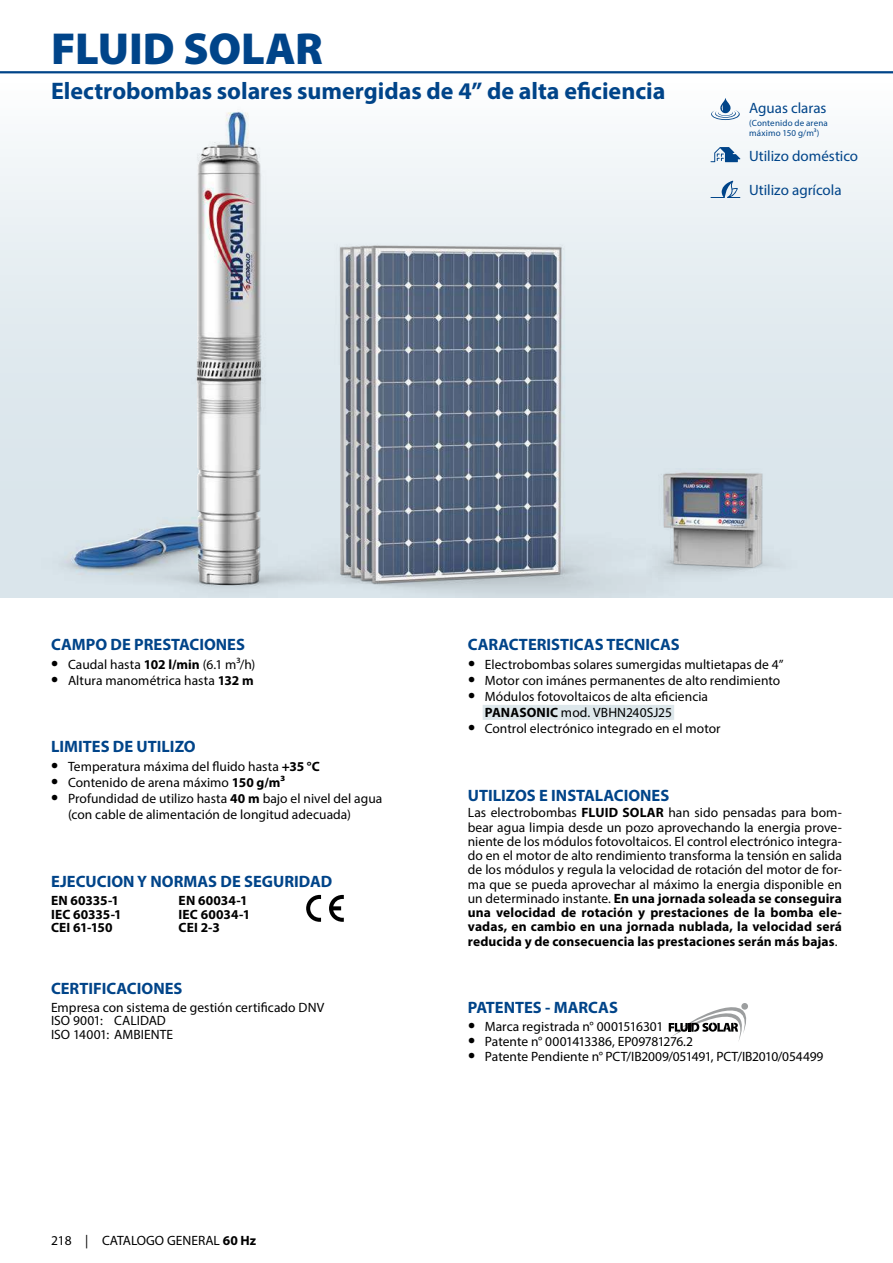
<style>
.page{position:relative;width:893px;height:1263px;background:#fff}
.page>*{position:absolute;margin:0;border:0;box-sizing:border-box;transform-origin:0 0}
.t1{font:900 45px "Myriad Pro";letter-spacing:-.005em;color:#004489}
.t2{font:700 24px "Myriad Pro";color:#004489}
.t3{font:700 16.5px "Myriad Pro";color:#004489}
.t4{font:15px "Myriad Pro";color:#004489}
.t5{font:13.5px/14.2px "Myriad Pro";letter-spacing:.005em;color:#000}
.t6{font:700 13.5px/13.5px "Myriad Pro";letter-spacing:.01em;color:#000}
.t7{font:9px/10.5px "Myriad Pro";letter-spacing:.015em;color:#004489}
.s1{font-weight:700;font-size:21px}
.s2{font-weight:700}
</style>
<div class="page">
<div style="left:0;top:72px;width:893px;height:525px;background:linear-gradient(to bottom,#f7fafb,#d2e0e7)"></div>
<hr style="left:0;top:71px;width:893px;height:2px;background:#004489">
<img style="left:375px;top:238px;width:316px;height:359px">
<img style="left:375px;top:246px;width:186px;height:337px">
<img style="left:629px;top:468px;width:173px;height:124px">
<img style="left:664px;top:473px;width:98px;height:94px">
<img style="left:18px;top:102px;width:357px;height:495px">
<img style="left:74px;top:113px;width:187px;height:471px">
<svg style="left:711px;top:98px;width:29px;height:22px"></svg>
<svg style="left:710px;top:181px;width:30px;height:17px"></svg>
<svg style="left:710px;top:147px;width:30px;height:15px"></svg>
<svg style="left:329px;top:895px;width:15px;height:27px"></svg>
<svg style="left:306px;top:895px;width:15px;height:27px"></svg>
<div style="left:483px;top:705px;width:191px;height:15px;background:#dde7eb"></div>
<svg style="left:669px;top:1003px;width:79px;height:38px"></svg>
<h1 class="t1" style="left:51px;top:18px;width:273px">FLUID SOLAR</h1>
<h2 class="t2" style="left:51px;top:75px;width:616px">Electrobombas solares sumergidas de 4” de alta eficiencia</h2>
<p class="t4" style="left:749px;top:99px;width:79px">Aguas claras</p>
<p class="t7" style="left:749px;top:118px;width:80px">(Contenido de arena máximo 150 g/m³)</p>
<p class="t4" style="left:749px;top:146px;width:110px">Utilizo doméstico</p>
<p class="t4" style="left:749px;top:181px;width:94px">Utilizo agrícola</p>
<p class="t3" style="left:51px;top:634px;width:195px">CAMPO DE PRESTACIONES</p>
<p class="t5" style="left:51px;top:657px;width:206px"><span class="s1">•</span> Caudal hasta <span class="s2">102 l/min</span> (6.1 m³/h)</p>
<p class="t5" style="left:51px;top:673px;width:204px"><span class="s1">•</span> Altura manométrica hasta <span class="s2">132 m</span></p>
<p class="t3" style="left:51px;top:736px;width:146px">LIMITES DE UTILIZO</p>
<p class="t5" style="left:51px;top:759px;width:270px"><span class="s1">•</span> Temperatura máxima del fluido hasta <span class="s2">+35 °C</span></p>
<p class="t5" style="left:51px;top:775px;width:235px"><span class="s1">•</span> Contenido de arena máximo <span class="s2">150 g/m³</span></p>
<p class="t5" style="left:68px;top:790px;width:316px;line-height:16.2px;text-indent:-17px"><span class="s1">•</span> Profundidad de utilizo hasta <span class="s2">40 m</span> bajo el nivel del agua (con cable de alimentación de longitud adecuada)</p>
<p class="t3" style="left:51px;top:870px;width:283px">EJECUCION Y NORMAS DE SEGURIDAD</p>
<p class="t6" style="left:51px;top:893px;width:72px">EN 60335-1<br>IEC 60335-1<br>CEI 61-150</p>
<p class="t6" style="left:179px;top:893px;width:73px">EN 60034-1<br>IEC 60034-1<br>CEI 2-3</p>
<p class="t3" style="left:51px;top:977px;width:133px">CERTIFICACIONES</p>
<p class="t5" style="left:51px;top:1000px;width:275px;line-height:13.5px">Empresa con sistema de gestión certificado DNV<br>ISO 9001: CALIDAD<br>ISO 14001: AMBIENTE</p>
<p class="t5" style="left:51px;top:1233px;width:207px">218 | CATALOGO GENERAL <span class="s2">60 Hz</span></p>
<p class="t3" style="left:468px;top:634px;width:214px">CARACTERISTICAS TECNICAS</p>
<p class="t5" style="left:468px;top:657px;width:317px"><span class="s1">•</span> Electrobombas solares sumergidas multietapas de 4”</p>
<p class="t5" style="left:468px;top:673px;width:314px"><span class="s1">•</span> Motor con imánes permanentes de alto rendimiento</p>
<p class="t5" style="left:485px;top:688px;width:225px;line-height:16.2px;text-indent:-17px"><span class="s1">•</span> Módulos fotovoltaicos de alta eficiencia<br><span class="s2">PANASONIC</span> mod. VBHN240SJ25</p>
<p class="t5" style="left:468px;top:721px;width:254px"><span class="s1">•</span> Control electrónico integrado en el motor</p>
<p class="t3" style="left:468px;top:785px;width:203px">UTILIZOS E INSTALACIONES</p>
<p class="t5" style="left:468px;top:805px;width:376px;text-align:justify">Las electrobombas <span class="s2">FLUID SOLAR</span> han sido pensadas para bom&shy;bear agua limpia desde un pozo aprovechando la energia prove&shy;niente de los módulos fotovoltaicos. El control electrónico integra&shy;do en el motor de alto rendimiento transforma la tensión en salida de los módulos y regula la velocidad de rotación del motor de for&shy;ma que se pueda aprovechar al máximo la energia disponible en un determinado instante. <span class="s2">En una jornada soleada se conseguira una velocidad de rotaciόn y prestaciones de la bomba ele&shy;vadas, en cambio en una jornada nublada, la velocidad será reducida y de consecuencia las prestaciones serán más bajas</span>.</p>
<p class="t3" style="left:468px;top:997px;width:152px">PATENTES - MARCAS</p>
<p class="t5" style="left:468px;top:1019px;width:197px"><span class="s1">•</span> Marca registrada n° 0001516301</p>
<p class="t5" style="left:468px;top:1034px;width:227px"><span class="s1">•</span> Patente n° 0001413386, EP09781276.2</p>
<p class="t5" style="left:468px;top:1049px;width:357px"><span class="s1">•</span> Patente Pendiente n° PCT/IB2009/051491, PCT/IB2010/054499</p>
</div>
